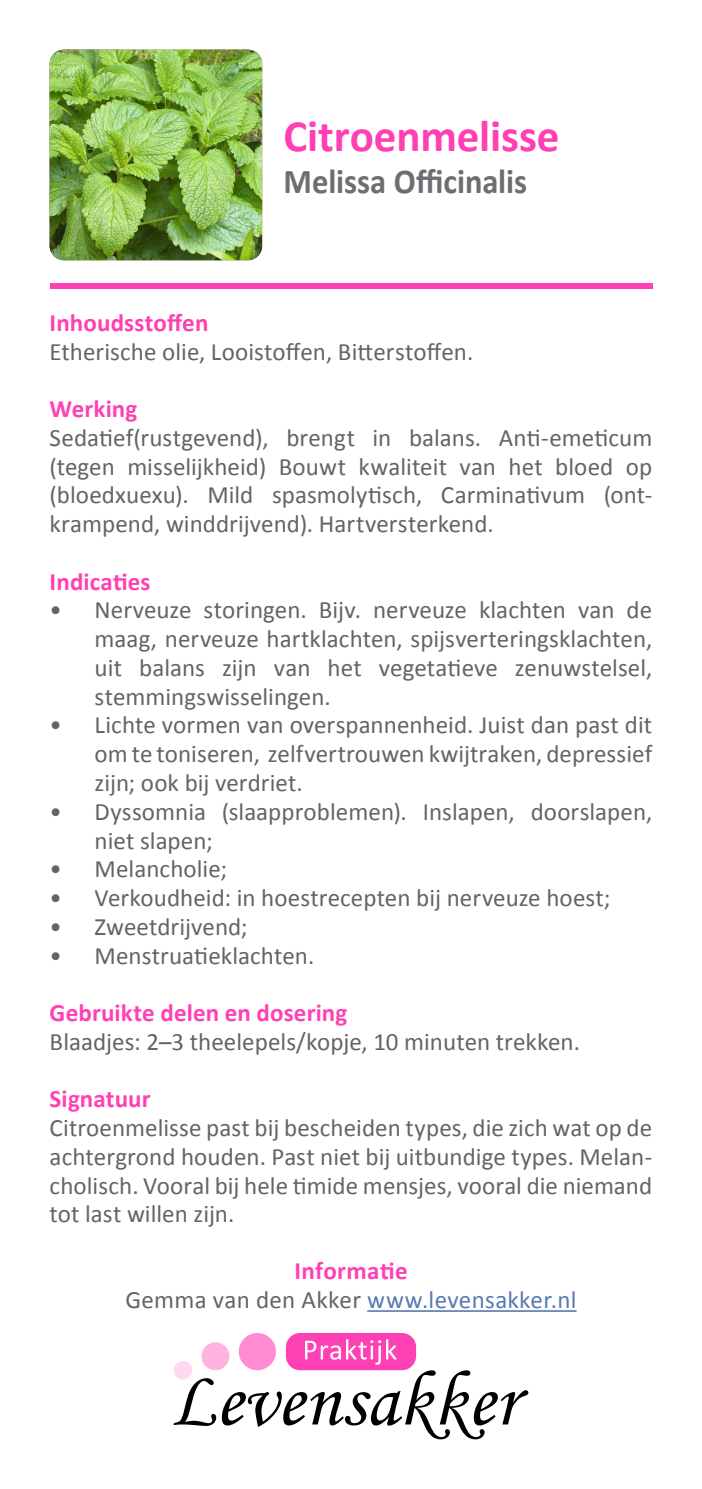
<style>
.page{position:relative;width:702px;height:1489px;background:#fff}
.page>*{position:absolute;margin:0;border:0;box-sizing:border-box;transform-origin:0 0}
.t1{font:700 45px "Calibri";letter-spacing:-.005em;color:#ff40b4}
.t2{font:700 35px "Calibri";color:#6d6e71;scale:.93 1}
.t3{font:25px/28.8px "Calibri";color:#636466;text-align:justify}
.t4{font:700 25px "Calibri";letter-spacing:.005em;color:#ff40b4}
.t5{font:25px "Calibri";letter-spacing:.01em;color:#5879b0}
.s1{color:#636466}
</style>
<div class="page">
<div style="left:50px;top:283px;width:602px;height:6px;background:#ff40b4"></div>
<img style="left:50px;top:50px;width:212px;height:210px">
<div style="left:239px;top:1332px;width:37px;height:37px;background:#ff8cd2;border-radius:50%"></div>
<div style="left:201px;top:1342px;width:28px;height:27px;background:#ffb3e1;border-radius:50%"></div>
<div style="left:173px;top:1360px;width:19px;height:19px;background:#ffd9f0;border-radius:50%"></div>
<svg style="left:173px;top:1370px;width:355px;height:69px"></svg>
<div style="left:286px;top:1332px;width:130px;height:37px;background:#ff40b4;border-radius:14px"></div>
<svg style="left:305px;top:1339px;width:91px;height:25px"></svg>
<hr style="left:367px;top:1309px;width:209px;height:2px;background:#5879b0">
<p class="t1" style="left:283px;top:107px;width:277px">Citroenmelisse</p>
<p class="t2" style="left:283px;top:159px;width:263px">Melissa Officinalis</p>
<p class="t4" style="left:50px;top:306px;width:160px">Inhoudsstoffen</p>
<p class="t3" style="left:50px;top:337px;width:425px">Etherische olie, Looistoffen, Bitterstoffen.</p>
<p class="t4" style="left:50px;top:393px;width:89px">Werking</p>
<p class="t3" style="left:50px;top:423px;width:604px">Sedatief(rustgevend), brengt in balans. Anti-emeticum (tegen misselijkheid) Bouwt kwaliteit van het bloed op (bloedxuexu). Mild spasmolytisch, Carminativum (ont&shy;krampend, winddrijvend). Hartversterkend.</p>
<p class="t4" style="left:50px;top:565px;width:102px">Indicaties</p>
<p class="t3" style="left:95px;top:595px;width:559px;text-indent:-45px">• Nerveuze storingen. Bijv. nerveuze klachten van de maag, nerveuze hartklachten, spijsverteringsklachten, uit balans zijn van het vegetatieve zenuwstelsel, stemmingswisselingen.</p>
<p class="t3" style="left:95px;top:710px;width:559px;text-indent:-45px">• Lichte vormen van overspannenheid. Juist dan past dit om te toniseren, zelfvertrouwen kwijtraken, depressief zijn; ook bij verdriet.</p>
<p class="t3" style="left:95px;top:797px;width:559px;text-indent:-45px">• Dyssomnia (slaapproblemen). Inslapen, doorslapen, niet slapen;</p>
<p class="t3" style="left:50px;top:854px;width:179px">• Melancholie;</p>
<p class="t3" style="left:50px;top:883px;width:562px">• Verkoudheid: in hoestrecepten bij nerveuze hoest;</p>
<p class="t3" style="left:50px;top:912px;width:199px">• Zweetdrijvend;</p>
<p class="t3" style="left:50px;top:940px;width:266px">• Menstruatieklachten.</p>
<p class="t4" style="left:50px;top:996px;width:299px">Gebruikte delen en dosering</p>
<p class="t3" style="left:50px;top:1027px;width:532px">Blaadjes: 2–3 theelepels/kopje, 10 minuten trekken.</p>
<p class="t4" style="left:50px;top:1083px;width:102px">Signatuur</p>
<p class="t3" style="left:50px;top:1113px;width:604px">Citroenmelisse past bij bescheiden types, die zich wat op de achtergrond houden. Past niet bij uitbundige types. Melan&shy;cholisch. Vooral bij hele timide mensjes, vooral die niemand tot last willen zijn.</p>
<p class="t4" style="left:294px;top:1254px;width:115px">Informatie</p>
<p class="t5" style="left:125px;top:1283px;width:452px"><span class="s1">Gemma van den Akker</span> www.levensakker.nl</p>
</div>
